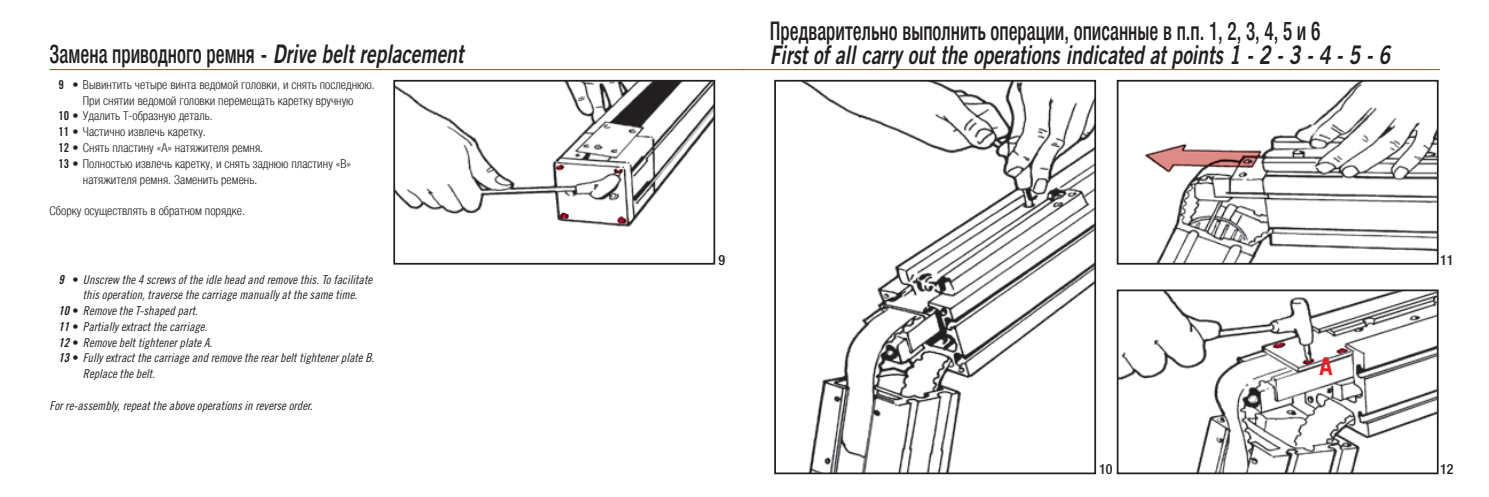
<style>
.page{position:relative;width:1489px;height:497px;background:#fff}
.page>*{position:absolute;margin:0;border:0;box-sizing:border-box;transform-origin:0 0}
.t1{font:500 condensed 25.55px "Helvetica Neue LTCYR";color:#231f20;scale:.75 1}
.t2{font:italic 25.55px "Trade Gothic Bold Two";color:#231f20;scale:.75 1}
.t3{font:700 24.5px "Trade Gothic";color:#ee1d23}
.t4{font:500 condensed 14px "Helvetica Neue LT Std";color:#231f20}
.t5{font:12.25px "Trade Gothic Cond Eighteen Obl";color:#231f20}
.t6{font:300 condensed 12.25px "Helvetica Neue LTCYR";color:#231f20}
.s1{font-family:"Trade Gothic Bold Two";font-weight:400;font-stretch:normal}
.s2{font-family:"Trade Gothic Bold Two";font-weight:400;font-style:italic;font-stretch:normal}
.s3{font-family:"Trade Gothic Bold Cond Twenty";font-weight:400;font-stretch:normal}
.s4{font-family:"Trade Gothic Cond Eighteen";font-weight:400;font-stretch:normal}
.s5{font-family:"Trade Gothic Bold Cond Twenty Obl"}
.s6{font-family:"Trade Gothic Bold Cond Twenty"}
</style>
<div class="page">
<hr style="left:50px;top:69px;width:694px;height:1px;background:#ee1d23">
<hr style="left:741px;top:69px;width:698px;height:1px;background:#ee1d23">
<img style="left:803px;top:83px;width:289px;height:387px">
<div style="left:774px;top:80px;width:321px;height:393px;border:2px solid #231f20"></div>
<img style="left:396px;top:83px;width:316px;height:144px">
<div style="left:393px;top:80px;width:322px;height:184px;border:2px solid #231f20"></div>
<img style="left:1144px;top:83px;width:291px;height:178px">
<div style="left:1116px;top:80px;width:322px;height:184px;border:2px solid #231f20"></div>
<img style="left:1119px;top:292px;width:316px;height:178px">
<div style="left:1116px;top:289px;width:322px;height:184px;border:2px solid #231f20"></div>
<h1 class="t1" style="left:770px;top:18px;width:735px">Предварительно выполнить операции, описанные в п.п. 1, 2, 3, 4, 5 и 6</h1>
<h1 class="t1" style="left:50px;top:40px;width:553px">Замена приводного ремня <span class="s1">-</span> <span class="s2">Drive belt replacement</span></h1>
<h1 class="t2" style="left:770px;top:39px;width:828px">First of all carry out the operations indicated at points 1 - 2 - 3 - 4 - 5 - 6</h1>
<p class="t6" style="left:58px;top:78px;width:318px"><span class="s3">9 •</span> Вывинтить четыре винта ведомой головки, и снять последнюю.</p>
<p class="t6" style="left:83px;top:94px;width:272px">При снятии ведомой головки перемещать каретку вручную</p>
<p class="t6" style="left:58px;top:109px;width:156px"><span class="s3">10 •</span> Удалить Т-образную деталь.</p>
<p class="t6" style="left:58px;top:125px;width:149px"><span class="s3">11 •</span> Частично извлечь каретку.</p>
<p class="t6" style="left:58px;top:141px;width:206px"><span class="s3">12 •</span> Снять пластину «А» натяжителя ремня<span class="s4">.</span></p>
<p class="t6" style="left:58px;top:157px;width:294px"><span class="s3">13 •</span> Полностью извлечь каретку, и снять заднюю пластину «B»</p>
<p class="t6" style="left:83px;top:172px;width:176px">натяжителя ремня. Заменить ремень<span class="s4">.</span></p>
<p class="t6" style="left:50px;top:204px;width:197px">Сборку осуществлять в обратном порядке.</p>
<p class="t5" style="left:58px;top:271px;width:315px"><span class="s5">9</span> <span class="s6">•</span> Unscrew the 4 screws of the idle head and remove this. To facilitate</p>
<p class="t5" style="left:83px;top:287px;width:276px">this operation, traverse the carriage manually at the same time.</p>
<p class="t5" style="left:58px;top:303px;width:141px"><span class="s5">10</span> <span class="s6">•</span> Remove the T-shaped part.</p>
<p class="t5" style="left:58px;top:319px;width:150px"><span class="s5">11</span> <span class="s6">•</span> Partially extract the carriage.</p>
<p class="t5" style="left:58px;top:334px;width:155px"><span class="s5">12</span> <span class="s6">•</span> Remove belt tightener plate A.</p>
<p class="t5" style="left:58px;top:350px;width:317px"><span class="s5">13</span> <span class="s6">•</span> Fully extract the carriage and remove the rear belt tightener plate B.</p>
<p class="t5" style="left:83px;top:366px;width:74px">Replace the belt.</p>
<p class="t5" style="left:50px;top:397px;width:264px">For re-assembly, repeat the above operations in reverse order.</p>
<p class="t4" style="left:718px;top:251px;width:8px">9</p>
<p class="t4" style="left:1439px;top:251px;width:15px">11</p>
<h2 class="t3" style="left:1318px;top:350px;width:15px">A</h2>
<p class="t4" style="left:1098px;top:460px;width:15px">10</p>
<p class="t4" style="left:1439px;top:460px;width:15px">12</p>
</div>
